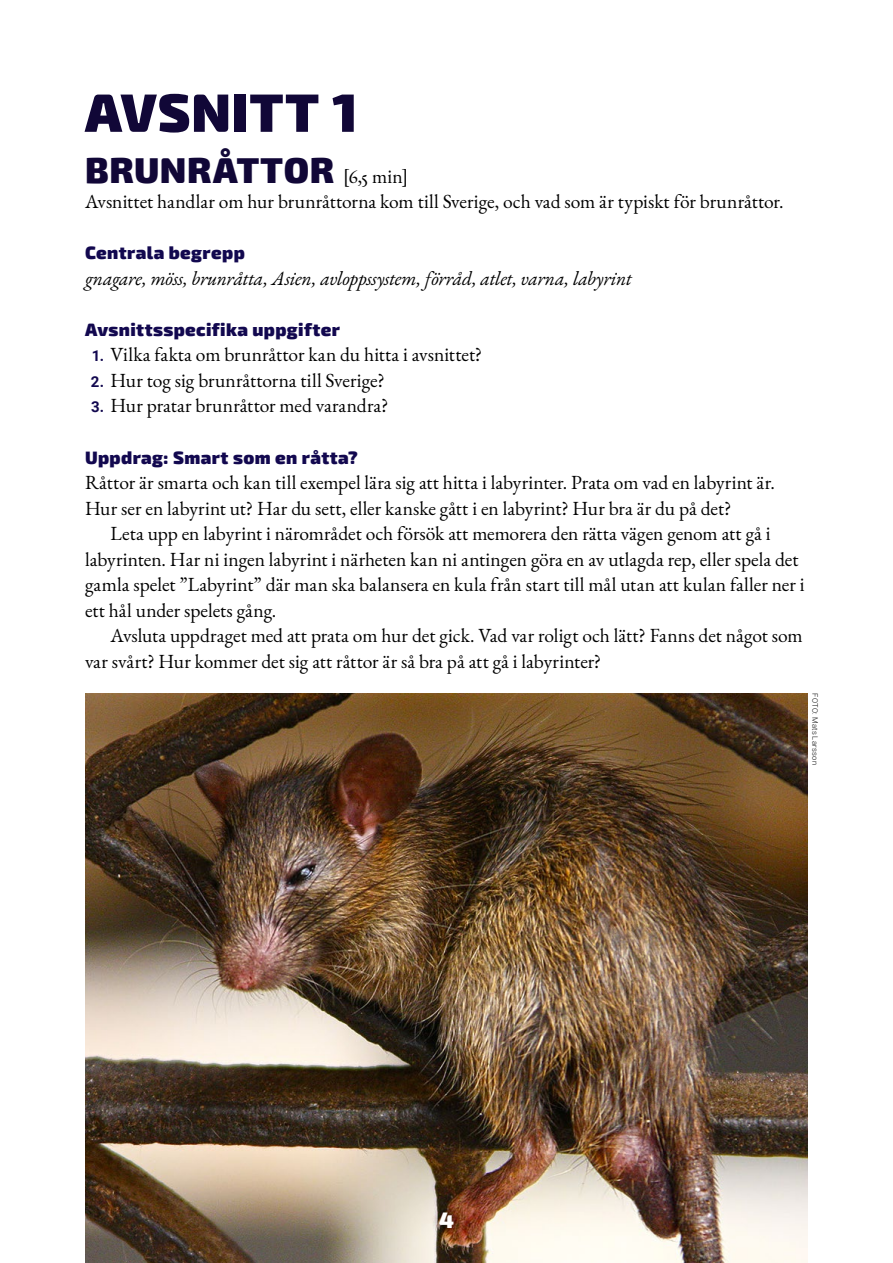
<style>
.page{position:relative;width:893px;height:1263px;background:#fff}
.page>*{position:absolute;margin:0;border:0;box-sizing:border-box;transform-origin:0 0}
.t1{font:900 54px "Exo 2";letter-spacing:.01em;color:#110737}
.t2{font:900 36px "Exo 2";letter-spacing:.015em;color:#110737}
.t3{font:900 22.5px "Exo 2";color:#fff}
.t4{font:19.5px/25.5px "EB Garamond";color:#000}
.t5{font:italic 19.5px "EB Garamond";letter-spacing:-.015em;color:#000}
.t6{font:900 18px "Exo 2";letter-spacing:.02em;color:#12084f}
.t7{font:300 7.5px "Roboto";letter-spacing:.04em;color:#000}
.s1{font-family:"EB Garamond";font-weight:400;font-size:19.5px;color:#000}
.s2{font-family:"Roboto";font-weight:700;font-size:15px;color:#12084f}
</style>
<div class="page">
<img style="left:85px;top:693px;width:723px;height:570px">
<div style="left:430px;top:1204px;width:32px;height:33px;background:#000;opacity:.75"></div>
<h1 class="t1" style="left:85px;top:80px;width:274px">AVSNITT 1</h1>
<h2 class="t2" style="left:85px;top:148px;width:325px">BRUNRÅTTOR <span class="s1">[6,5 min]</span></h2>
<p class="t4" style="left:85px;top:189px;width:700px">Avsnittet handlar om hur brunråttorna kom till Sverige, och vad som är typiskt för brunråttor.</p>
<p class="t6" style="left:85px;top:242px;width:161px">Centrala begrepp</p>
<p class="t5" style="left:85px;top:266px;width:548px">gnagare, möss, brunråtta, Asien, avloppssystem, förråd, atlet, varna, labyrint</p>
<p class="t6" style="left:85px;top:318px;width:256px">Avsnittsspecifika uppgifter</p>
<p class="t4" style="left:92px;top:342px;width:392px"><span class="s2">1.</span> Vilka fakta om brunråttor kan du hitta i avsnittet?</p>
<p class="t4" style="left:91px;top:368px;width:295px"><span class="s2">2.</span> Hur tog sig brunråttorna till Sverige?</p>
<p class="t4" style="left:91px;top:393px;width:299px"><span class="s2">3.</span> Hur pratar brunråttor med varandra?</p>
<p class="t6" style="left:85px;top:446px;width:274px">Uppdrag: Smart som en råtta?</p>
<p class="t4" style="left:85px;top:470px;width:691px">Råttor är smarta och kan till exempel lära sig att hitta i labyrinter. Prata om vad en labyrint är.<br>Hur ser en labyrint ut? Har du sett, eller kanske gått i en labyrint? Hur bra är du på det?</p>
<p class="t4" style="left:85px;top:521px;width:721px;text-indent:26px">Leta upp en labyrint i närområdet och försök att memorera den rätta vägen genom att gå i labyrinten. Har ni ingen labyrint i närheten kan ni antingen göra en av utlagda rep, eller spela det gamla spelet ”Labyrint” där man ska balansera en kula från start till mål utan att kulan faller ner i ett hål under spelets gång.</p>
<p class="t4" style="left:85px;top:623px;width:719px;text-indent:26px">Avsluta uppdraget med att prata om hur det gick. Vad var roligt och lätt? Fanns det något som var svårt? Hur kommer det sig att råttor är så bra på att gå i labyrinter?</p>
<p class="t7" style="left:820px;top:693px;width:73px;rotate:90deg">FOTO: Mats Larsson</p>
<p class="t3" style="left:439px;top:1206px;width:16px">4</p>
</div>
